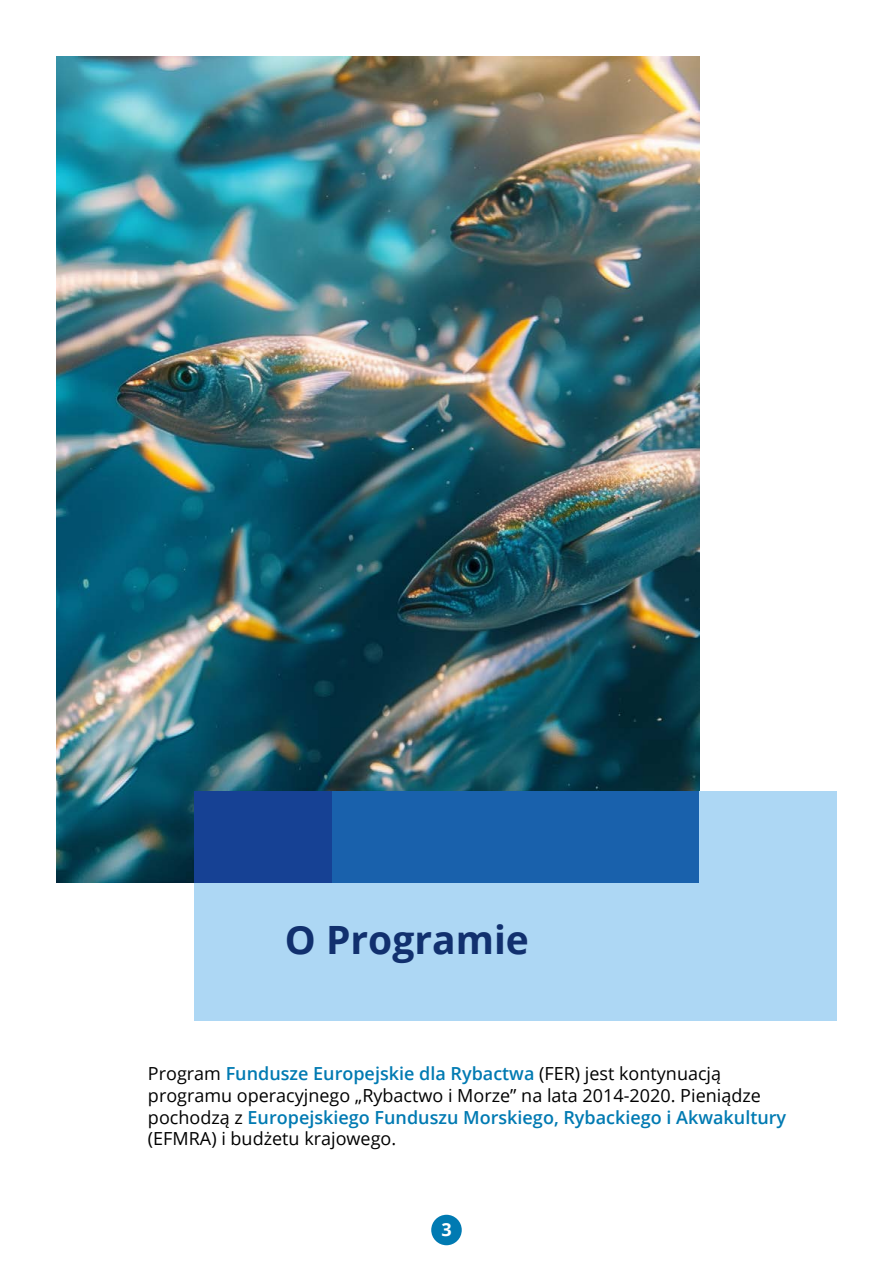
<style>
.page{position:relative;width:893px;height:1263px;background:#fff}
.page>*{position:absolute;margin:0;border:0;box-sizing:border-box;transform-origin:0 0}
.Nagłówek_1{font:700 39px "Open Sans";color:#11306e}
.t1{font:18px/21.6px "Open Sans";color:#000}
.t2{font:700 18px "Open Sans";color:#fff}
.s1{font-weight:600;color:#007ab2}
</style>
<div class="page">
<div style="left:431px;top:1215px;width:31px;height:30px;background:#007ab2;border-radius:50%"></div>
<img style="left:56px;top:56px;width:643px;height:827px">
<div style="left:194px;top:791px;width:643px;height:229px;background:#add7f4"></div>
<div style="left:332px;top:791px;width:367px;height:92px;background:#1961ac"></div>
<div style="left:194px;top:791px;width:138px;height:92px;background:#164194"></div>
<p class="Nagłówek_1" style="left:285px;top:912px;width:246px">O Programie</p>
<p class="t1" style="left:148px;top:1062px;width:640px">Program <span class="s1">Fundusze Europejskie dla Rybactwa</span> (FER) jest kontynuacją programu operacyjnego „Rybactwo i Morze” na lata 2014-2020. Pieniądze pochodzą z <span class="s1">Europejskiego Funduszu Morskiego, Rybackiego i Akwakultury </span>(EFMRA) i budżetu krajowego.</p>
<p class="t2" style="left:441px;top:1216px;width:12px">3</p>
</div>
